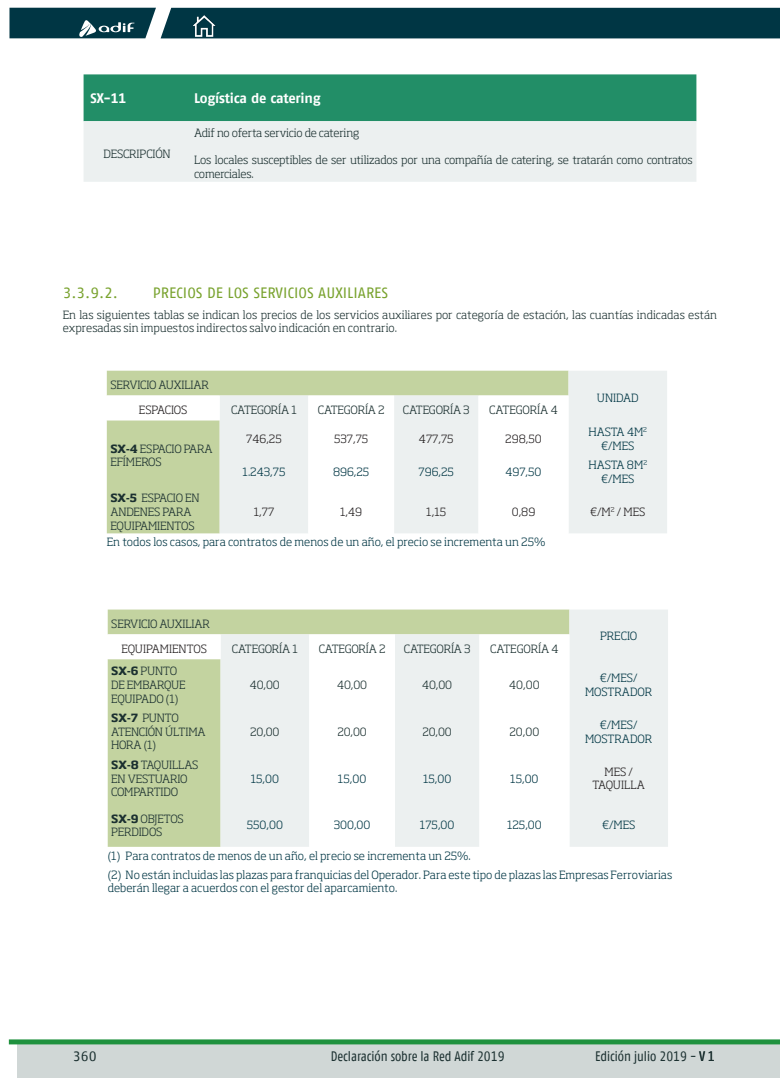
<style>
.page{position:relative;width:780px;height:1088px;background:#fff}
.page>*{position:absolute;margin:0;border:0;box-sizing:border-box;transform-origin:0 0}
.Titulo_3_4_5{font:15px "Adif Fago No";color:#78a22d}
.t1{font:700 13.88px "Adif Fago No";letter-spacing:-.015em;color:#fff}
.t2{font:13.75px "Adif Fago Co";color:#1b3030}
.t3{font:13.75px "Adif Fago No";color:#1b3030}
.GENERAL{font:300 11.25px/13.8px "Soho Std";letter-spacing:-.01em;color:#1b3030}
.GENERAL-2{font:300 11.25px/12.5px "Soho Std";color:#003644}
.t4{font:300 11.25px "Soho Std";color:#231f20}
.s1{font-weight:700}
</style>
<div class="page">
<div style="left:18px;top:1044px;width:762px;height:33px;background:#d0d7d6"></div>
<div style="left:9px;top:1039px;width:771px;height:5px;background:#1f913e"></div>
<div style="left:9px;top:8px;width:771px;height:30px;background:#003644"></div>
<img style="left:194px;top:16px;width:21px;height:20px">
<div style="left:84px;top:74px;width:612px;height:47px;background:#228e67"></div>
<div style="left:84px;top:121px;width:612px;height:61px;background:#ecf0f0"></div>
<div style="left:107px;top:371px;width:113px;height:24px;background:#c3d3a0"></div>
<svg style="left:220px;top:371px;width:447px;height:162px;background:#dee6d4"></svg>
<svg style="left:107px;top:395px;width:461px;height:138px"></svg>
<div style="left:108px;top:609px;width:112px;height:25px;background:#c3d3a0"></div>
<svg style="left:220px;top:609px;width:448px;height:238px;background:#e1e8da"></svg>
<svg style="left:108px;top:634px;width:461px;height:213px"></svg>
<p class="t1" style="left:91px;top:90px;width:37px">SX-11</p>
<p class="t1" style="left:194px;top:90px;width:128px">Logística de catering</p>
<p class="GENERAL" style="left:103px;top:146px;width:68px">DESCRIPCIÓN</p>
<p class="GENERAL" style="left:194px;top:126px;width:167px">Adif no oferta servicio de catering</p>
<p class="GENERAL" style="left:194px;top:153px;width:500px">Los locales susceptibles de ser utilizados por una compañía de catering, se tratarán como contratos comerciales.</p>
<p class="Titulo_3_4_5" style="left:63px;top:284px;width:53px">3.3.9.2.</p>
<p class="Titulo_3_4_5" style="left:153px;top:284px;width:237px">PRECIOS DE LOS SERVICIOS AUXILIARES</p>
<p class="GENERAL" style="left:63px;top:307px;width:656px">En las siguientes tablas se indican los precios de los servicios auxiliares por categoría de estación, las cuantías indicadas están expresadas sin impuestos indirectos salvo indicación en contrario.</p>
<p class="GENERAL" style="left:110px;top:378px;width:100px">SERVICIO AUXILIAR</p>
<p class="t4" style="left:139px;top:403px;width:50px">ESPACIOS</p>
<p class="GENERAL" style="left:231px;top:403px;width:67px">CATEGORÍA 1</p>
<p class="GENERAL" style="left:318px;top:403px;width:68px">CATEGORÍA 2</p>
<p class="GENERAL" style="left:403px;top:403px;width:68px">CATEGORÍA 3</p>
<p class="GENERAL" style="left:489px;top:403px;width:70px">CATEGORÍA 4</p>
<p class="GENERAL" style="left:110px;top:441px;width:104px"><span class="s1">SX-4</span> ESPACIO PARA<br>EFÍMEROS</p>
<p class="t4" style="left:246px;top:432px;width:37px">746,25</p>
<p class="t4" style="left:334px;top:432px;width:36px">537,75</p>
<p class="t4" style="left:419px;top:432px;width:36px">477,75</p>
<p class="t4" style="left:505px;top:432px;width:38px">298,50</p>
<p class="GENERAL-2" style="left:242px;top:465px;width:44px">1.243,75</p>
<p class="GENERAL-2" style="left:333px;top:465px;width:38px">896,25</p>
<p class="GENERAL-2" style="left:418px;top:465px;width:37px">796,25</p>
<p class="GENERAL-2" style="left:505px;top:465px;width:38px">497,50</p>
<p class="GENERAL-2" style="left:596px;top:391px;width:43px">UNIDAD</p>
<p class="GENERAL-2" style="left:588px;top:425px;width:60px">HASTA 4M<sup>2</sup></p>
<p class="GENERAL-2" style="left:601px;top:439px;width:35px">€/MES</p>
<p class="GENERAL-2" style="left:588px;top:459px;width:60px">HASTA 8M<sup>2</sup></p>
<p class="GENERAL-2" style="left:601px;top:472px;width:35px">€/MES</p>
<p class="GENERAL" style="left:110px;top:491px;width:91px"><span class="s1">SX-5</span> ESPACIO EN<br>ANDENES PARA<br>EQUIPAMIENTOS</p>
<p class="t4" style="left:254px;top:505px;width:22px">1,77</p>
<p class="t4" style="left:340px;top:505px;width:24px">1,49</p>
<p class="t4" style="left:426px;top:505px;width:21px">1,15</p>
<p class="t4" style="left:511px;top:505px;width:25px">0,89</p>
<p class="t4" style="left:590px;top:505px;width:57px">€/M<sup>2</sup> / MES</p>
<p class="GENERAL-2" style="left:107px;top:536px;width:440px">En todos los casos, para contratos de menos de un año, el precio se incrementa un 25%</p>
<p class="GENERAL" style="left:111px;top:617px;width:100px">SERVICIO AUXILIAR</p>
<p class="t4" style="left:121px;top:642px;width:87px">EQUIPAMIENTOS</p>
<p class="GENERAL" style="left:232px;top:642px;width:67px">CATEGORÍA 1</p>
<p class="GENERAL" style="left:319px;top:642px;width:68px">CATEGORÍA 2</p>
<p class="GENERAL" style="left:404px;top:642px;width:68px">CATEGORÍA 3</p>
<p class="GENERAL" style="left:490px;top:642px;width:70px">CATEGORÍA 4</p>
<p class="GENERAL" style="left:111px;top:664px;width:76px"><span class="s1">SX-6</span> PUNTO<br>DE EMBARQUE<br>EQUIPADO (1)</p>
<p class="GENERAL" style="left:250px;top:677px;width:31px">40,00</p>
<p class="GENERAL" style="left:337px;top:677px;width:31px">40,00</p>
<p class="GENERAL" style="left:422px;top:677px;width:31px">40,00</p>
<p class="GENERAL" style="left:509px;top:677px;width:32px">40,00</p>
<p class="GENERAL" style="left:111px;top:711px;width:96px"><span class="s1">SX-7</span> PUNTO<br>ATENCIÓN ÚLTIMA<br>HORA (1)</p>
<p class="GENERAL" style="left:111px;top:758px;width:89px"><span class="s1">SX-8</span> TAQUILLAS<br>EN VESTUARIO<br>COMPARTIDO</p>
<p class="GENERAL" style="left:250px;top:724px;width:31px">20,00</p>
<p class="GENERAL" style="left:337px;top:724px;width:31px">20,00</p>
<p class="GENERAL" style="left:422px;top:724px;width:31px">20,00</p>
<p class="GENERAL" style="left:509px;top:724px;width:31px">20,00</p>
<p class="GENERAL-2" style="left:251px;top:772px;width:30px">15,00</p>
<p class="GENERAL-2" style="left:338px;top:772px;width:30px">15,00</p>
<p class="GENERAL-2" style="left:423px;top:772px;width:30px">15,00</p>
<p class="GENERAL-2" style="left:510px;top:772px;width:30px">15,00</p>
<p class="GENERAL-2" style="left:600px;top:630px;width:39px">PRECIO</p>
<p class="GENERAL-2" style="left:599px;top:671px;width:39px">€/MES/</p>
<p class="GENERAL-2" style="left:585px;top:685px;width:69px">MOSTRADOR</p>
<p class="GENERAL-2" style="left:599px;top:718px;width:39px">€/MES/</p>
<p class="GENERAL-2" style="left:585px;top:732px;width:69px">MOSTRADOR</p>
<p class="t4" style="left:604px;top:764px;width:30px">MES /</p>
<p class="t4" style="left:592px;top:778px;width:54px">TAQUILLA</p>
<p class="GENERAL" style="left:111px;top:811px;width:74px"><span class="s1">SX-9</span> OBJETOS<br>PERDIDOS</p>
<p class="GENERAL-2" style="left:247px;top:819px;width:38px">550,00</p>
<p class="GENERAL-2" style="left:334px;top:819px;width:38px">300,00</p>
<p class="GENERAL-2" style="left:420px;top:819px;width:36px">175,00</p>
<p class="GENERAL-2" style="left:507px;top:819px;width:36px">125,00</p>
<p class="GENERAL-2" style="left:602px;top:819px;width:35px">€/MES</p>
<p class="GENERAL-2" style="left:108px;top:849px;width:364px">(1) Para contratos de menos de un año, el precio se incrementa un 25%.</p>
<p class="GENERAL-2" style="left:108px;top:868px;width:566px">(2) No están incluidas las plazas para franquicias del Operador. Para este tipo de plazas las Empresas Ferroviarias deberán llegar a acuerdos con el gestor del aparcamiento.</p>
<p class="t3" style="left:73px;top:1048px;width:25px">360</p>
<p class="t2" style="left:331px;top:1048px;width:175px">Declaración sobre la Red Adif 2019</p>
<p class="t2" style="left:595px;top:1048px;width:121px">Edición julio 2019 - V 1</p>
</div>
